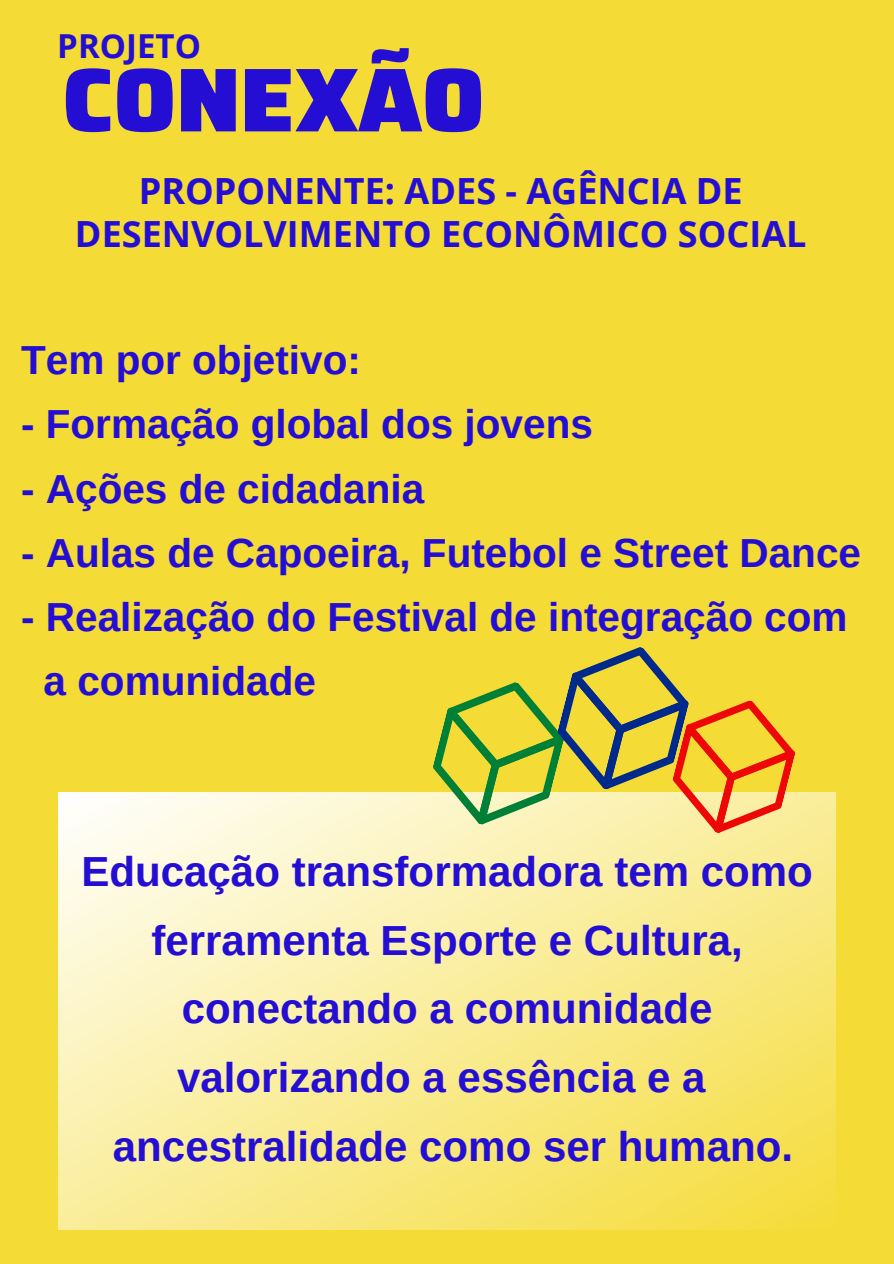
<style>
.page{position:relative;width:894px;height:1264px;background:#fff}
.page>*{position:absolute;margin:0;border:0;box-sizing:border-box;transform-origin:0 0}
.t1{font:900 90.6px "Saira";color:#240ed4}
.t2{font:700 42px/68.7px "Arimo";color:#240ed4;text-align:center}
.t3{font:700 40.5px/64.2px "Arimo";color:#240ed4}
.t4{font:700 36px/42.8px "Open Sans";color:#240ed4;text-align:center}
.t5{font:700 33px "Open Sans";color:#240ed4}
</style>
<div class="page">
<div style="left:0;top:0;width:893px;height:1263px;background:#f5db35"></div>
<svg style="left:59px;top:792px;width:776px;height:437px;background:#faec99"></svg>
<svg style="left:422px;top:647px;width:383px;height:199px"></svg>
<p class="t5" style="left:57px;top:22px;width:145px">PROJETO</p>
<h1 class="t1" style="left:62px;top:29px;width:424px">CONEXÃO</h1>
<p class="t4" style="left:75px;top:169px;width:732px">PROPONENTE: ADES - AGÊNCIA DE<br>DESENVOLVIMENTO ECONÔMICO SOCIAL</p>
<p class="t3" style="left:21px;top:328px;width:341px">Tem por objetivo:</p>
<p class="t3" style="left:21px;top:392px;width:573px">- Formação global dos jovens</p>
<p class="t3" style="left:21px;top:456px;width:404px">- Ações de cidadania</p>
<p class="t3" style="left:21px;top:520px;width:841px">- Aulas de Capoeira, Futebol e Street Dance</p>
<p class="t3" style="left:44px;top:585px;width:805px;text-indent:-23px">- Realização do Festival de integração com a comunidade</p>
<p class="t2" style="left:81px;top:837px;width:733px">Educação transformadora tem como ferramenta Esporte e Cultura, conectando a comunidade valorizando a essência e a ancestralidade como ser humano.</p>
</div>
